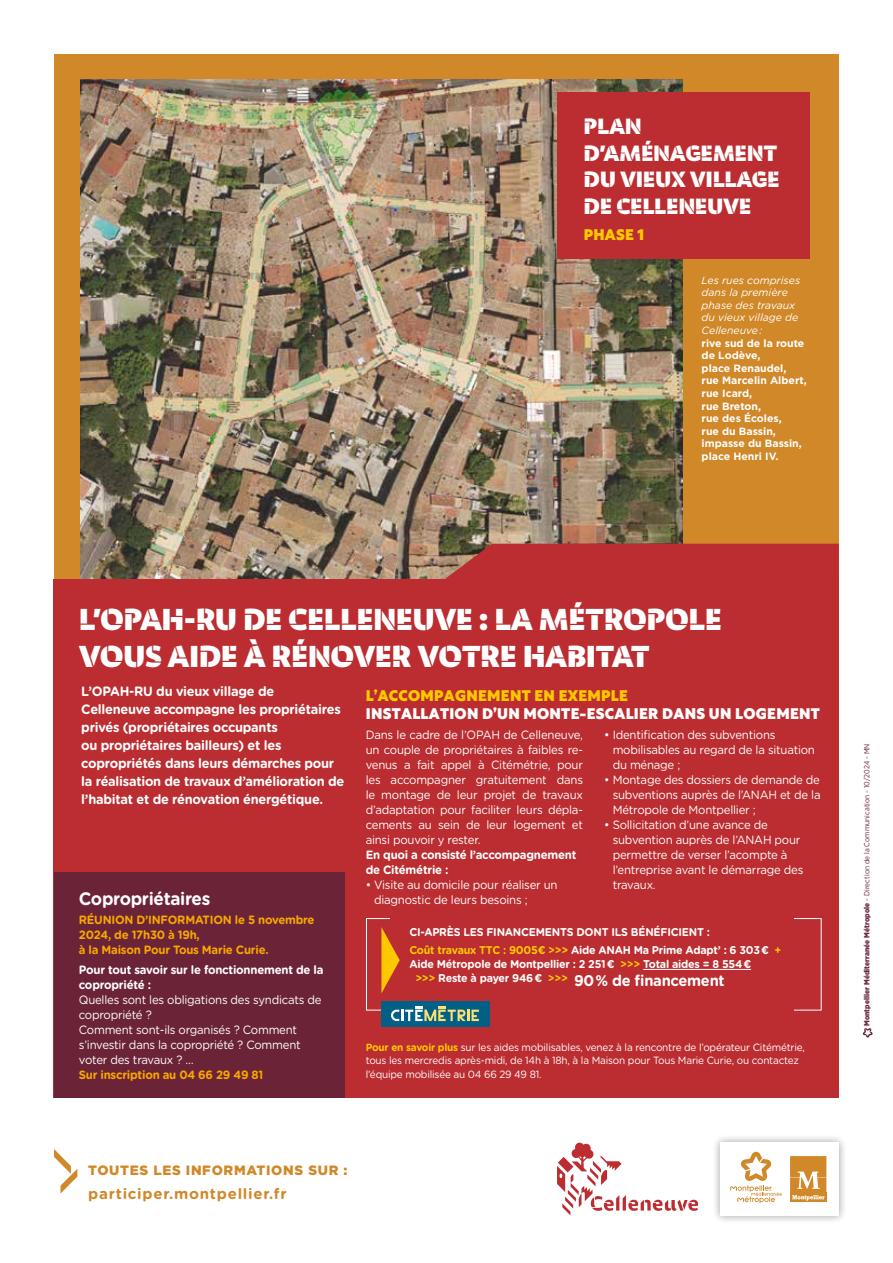
<style>
.page{position:relative;width:893px;height:1263px;background:#fff}
.page>*{position:absolute;margin:0;border:0;box-sizing:border-box;transform-origin:0 0}
.t1{font:800 30.15px/36.3px "Bespoke Stencil";letter-spacing:-.02em;color:#fff}
.t2{font:800 22.05px/26.5px "Bespoke Stencil";letter-spacing:-.02em;color:#fff}
.t3{font:700 18px "Gotham Rounded";letter-spacing:-.02em;color:#fff;scale:.95 1}
.t4{font:700 15.45px "Gotham Rounded";letter-spacing:-.02em;color:#fff;scale:.95 1}
.t5{font:900 15px "Rustica";letter-spacing:.02em;color:#fff}
.t6{font:900 15px "Rustica";letter-spacing:.02em;color:#fec800}
.t7{font:700 15px "Gotham Rounded";letter-spacing:.05em;color:#d08829}
.t8{font:700 13.5px/18px "Gotham Rounded";letter-spacing:-.02em;color:#fff;scale:.95 1}
.t9{font:900 13.5px "Gotham";letter-spacing:.05em;color:#d08829}
.t10{font:12px/15px "Gotham Rounded";letter-spacing:-.02em;color:#fff;scale:.95 1}
.t11{font:700 12px/15px "Gotham Rounded";letter-spacing:-.02em;color:#f8a800;scale:.95 1}
.t12{font:700 12px/15px "Gotham Rounded";letter-spacing:-.02em;color:#fff;scale:.95 1}
.t13{font:700 11.25px/18.1px "Gotham Rounded";letter-spacing:-.02em;color:#fff;scale:.95 1}
.t14{font:10.5px/13.5px "Gotham Rounded";letter-spacing:-.02em;color:#fff;scale:.95 1}
.t15{font:700 10.5px/12.6px "Gotham";color:#fff}
.t16{font:italic 10.5px/12.6px "Gotham";color:#fff}
.t17{font:7.5px "Gotham Narrow";letter-spacing:.01em;color:#6b2437}
.s1{color:#fec800}
.s2{font-weight:700;color:#fec800}
.s3{font-weight:900}
</style>
<div class="page">
<div style="left:54px;top:54px;width:785px;height:525px;background:#d08829"></div>
<img style="left:80px;top:80px;width:602px;height:499px">
<div style="left:54px;top:579px;width:785px;height:519px;background:#bb2d30"></div>
<svg style="left:387px;top:544px;width:452px;height:35px"></svg>
<svg style="left:557px;top:1143px;width:142px;height:72px"></svg>
<div style="left:712px;top:1134px;width:136px;height:90px;background:#000;opacity:.2"></div>
<svg style="left:720px;top:1142px;width:119px;height:74px"></svg>
<svg style="left:54px;top:1149px;width:23px;height:44px"></svg>
<svg style="left:863px;top:1028px;width:10px;height:9px"></svg>
<hr style="left:643px;top:969px;width:108px;height:1px;background:#fff">
<div style="left:54px;top:873px;width:290px;height:225px;background:#6b2437"></div>
<svg style="left:381px;top:927px;width:19px;height:66px"></svg>
<div style="left:381px;top:1001px;width:108px;height:26px;background:#026086"></div>
<svg style="left:391px;top:1006px;width:88px;height:15px"></svg>
<div style="left:557px;top:92px;width:253px;height:167px;background:#bb2d30"></div>
<h2 class="t2" style="left:584px;top:113px;width:198px">PLAN<br>D’AMÉNAGEMENT<br>DU VIEUX VILLAGE<br>DE CELLENEUVE</h2>
<p class="t6" style="left:584px;top:222px;width:62px">PHASE 1</p>
<p class="t16" style="left:702px;top:273px;width:100px">Les rues comprises dans la première phase des travaux du vieux village de<br>Celleneuve :</p>
<p class="t15" style="left:702px;top:336px;width:107px">rive sud de la route de Lodève,<br>place Renaudel,<br>rue Marcelin Albert, rue Icard,<br>rue Breton,<br>rue des Écoles,<br>rue du Bassin, impasse du Bassin, place Henri IV.</p>
<h1 class="t1" style="left:79px;top:601px;width:645px">L’OPAH-RU DE CELLENEUVE : LA MÉTROPOLE<br>VOUS AIDE À RÉNOVER VOTRE HABITAT</h1>
<p class="t8" style="left:81px;top:681px;width:278px">L’OPAH-RU du vieux village de Celleneuve accompagne les propriétaires privés (propriétaires occupants<br>ou propriétaires bailleurs) et les copropriétés dans leurs démarches pour la réalisation de travaux d’amélioration de l’habitat et de rénovation énergétique.</p>
<p class="t6" style="left:366px;top:682px;width:264px">L’ACCOMPAGNEMENT EN EXEMPLE</p>
<p class="t5" style="left:366px;top:700px;width:456px">INSTALLATION D’UN MONTE-ESCALIER DANS UN LOGEMENT</p>
<p class="t10" style="left:366px;top:726px;width:230px;text-align:justify">Dans le cadre de l’OPAH de Celleneuve, un couple de propriétaires à faibles re&shy;venus a fait appel à Citémétrie, pour les accompagner gratuitement dans le montage de leur projet de travaux d’adaptation pour faciliter leurs dépla&shy;cements au sein de leur logement et ainsi pouvoir y rester.</p>
<p class="t12" style="left:366px;top:846px;width:223px">En quoi a consisté l’accompagnement de Citémétrie :</p>
<p class="t10" style="left:374px;top:876px;width:195px;text-indent:-8px">• Visite au domicile pour réaliser un diagnostic de leurs besoins ;</p>
<p class="t10" style="left:613px;top:726px;width:214px;text-indent:-8px">• Identification des subventions mobilisables au regard de la situation du ménage ;</p>
<p class="t10" style="left:613px;top:771px;width:220px;text-align:justify;text-indent:-8px">• Montage des dossiers de demande de subventions auprès de l’ANAH et de la Métropole de Montpellier ;</p>
<p class="t10" style="left:613px;top:816px;width:202px;text-indent:-8px">• Sollicitation d’une avance de subvention auprès de l’ANAH pour permettre de verser l’acompte à l’entreprise avant le démarrage des travaux.</p>
<h3 class="t3" style="left:79px;top:885px;width:140px">Copropriétaires</h3>
<p class="t11" style="left:79px;top:912px;width:250px">RÉUNION D’INFORMATION le 5 novembre<br>2024, de 17h30 à 19h,<br>à la Maison Pour Tous Marie Curie.</p>
<p class="t12" style="left:79px;top:961px;width:259px">Pour tout savoir sur le fonctionnement de la copropriété :</p>
<p class="t10" style="left:79px;top:991px;width:257px">Quelles sont les obligations des syndicats de copropriété ?<br>Comment sont-ils organisés ? Comment s’investir dans la copropriété ? Comment voter des travaux ? …</p>
<p class="t11" style="left:79px;top:1066px;width:196px">Sur inscription au 04 66 29 49 81</p>
<p class="t13" style="left:409px;top:922px;width:393px">CI-APRÈS LES FINANCEMENTS DONT ILS BÉNÉFICIENT :<br><span class="s1">Coût travaux TTC : 9005€ &gt;&gt;&gt;</span> Aide ANAH Ma Prime Adapt’ : 6 303 € <span class="s1">+</span></p>
<p class="t13" style="left:409px;top:955px;width:361px">Aide Métropole de Montpellier : 2 251 € <span class="s1">&gt;&gt;&gt;</span> Total aides = 8 554 €</p>
<p class="t4" style="left:415px;top:969px;width:327px"><sup>&gt;&gt;&gt;</sup> <sup>Reste</sup> <sup>à</sup> <sup>payer</sup> <sup>946</sup> <sup>€</sup> <sup>&gt;&gt;&gt;</sup> 90 % de financement</p>
<p class="t14" style="left:366px;top:1040px;width:464px"><span class="s2">Pour en savoir plus</span> sur les aides mobilisables, venez à la rencontre de l’opérateur Citémétrie, tous les mercredis après-midi, de 14h à 18h, à la Maison pour Tous Marie Curie, ou contactez l’équipe mobilisée au 04 66 29 49 81.</p>
<p class="t9" style="left:88px;top:1161px;width:261px">TOUTES LES INFORMATIONS SUR :</p>
<p class="t7" style="left:88px;top:1182px;width:200px">participer.montpellier.fr</p>
<p class="t17" style="left:862px;top:1026px;width:284px;rotate:-90deg"><span class="s3">Montpellier Méditerranée Métropole</span> - Direction de la Communication - 10/2024 - MN</p>
</div>
